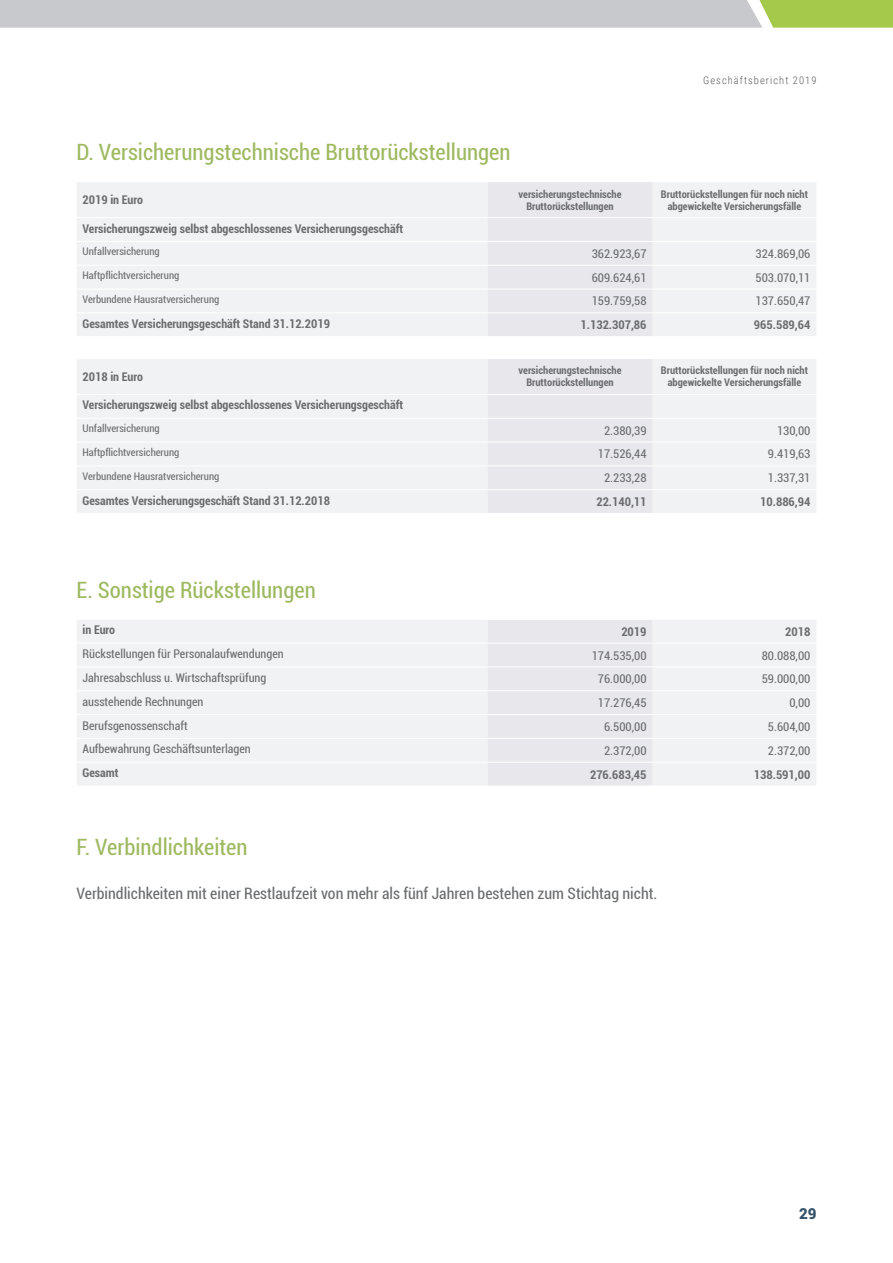
<style>
.page{position:relative;width:893px;height:1263px;background:#fff}
.page>*{position:absolute;margin:0;border:0;box-sizing:border-box;transform-origin:0 0}
.t1{font:condensed 22.5px "Roboto";color:#9eb960}
.t2{font:condensed 15.75px "Roboto";color:#6a6c6e}
.t3{font:900 15px "Roboto";color:#36526a}
.t4{font:condensed 12px "Roboto";color:#6a6c6e}
.t5{font:700 condensed 12px "Roboto";color:#6a6c6e}
.t6{font:700 condensed 10.5px/12px "Roboto";color:#6a6c6e;text-align:center}
.t7{font:condensed 10.5px "Roboto";color:#6a6c6e}
.t8{font:300 10.5px "Roboto Condensed";letter-spacing:.1em;color:#5a5a5c}
</style>
<div class="page">
<svg style="left:0;top:0;width:893px;height:28px;background:#c4cabb"></svg>
<div style="left:77px;top:182px;width:739px;height:154px;background:#f1f2f3"></div>
<div style="left:488px;top:182px;width:164px;height:154px;background:#e8e8ec"></div>
<hr style="left:77px;top:217px;width:410px;height:1px;background:#fff">
<hr style="left:488px;top:217px;width:164px;height:1px;background:#fff">
<hr style="left:652px;top:217px;width:164px;height:1px;background:#fff">
<hr style="left:77px;top:241px;width:410px;height:1px;background:#fff">
<hr style="left:488px;top:241px;width:164px;height:1px;background:#fff">
<hr style="left:652px;top:241px;width:164px;height:1px;background:#fff">
<hr style="left:77px;top:265px;width:410px;height:1px;background:#fff">
<hr style="left:488px;top:265px;width:164px;height:1px;background:#fff">
<hr style="left:652px;top:265px;width:164px;height:1px;background:#fff">
<hr style="left:77px;top:289px;width:410px;height:1px;background:#fff">
<hr style="left:488px;top:289px;width:164px;height:1px;background:#fff">
<hr style="left:652px;top:289px;width:164px;height:1px;background:#fff">
<hr style="left:77px;top:312px;width:410px;height:1px;background:#fff">
<hr style="left:488px;top:312px;width:164px;height:1px;background:#fff">
<hr style="left:652px;top:312px;width:164px;height:1px;background:#fff">
<div style="left:77px;top:359px;width:739px;height:154px;background:#f1f2f3"></div>
<div style="left:488px;top:359px;width:164px;height:154px;background:#e8e8ec"></div>
<hr style="left:77px;top:394px;width:410px;height:1px;background:#fff">
<hr style="left:488px;top:394px;width:164px;height:1px;background:#fff">
<hr style="left:652px;top:394px;width:164px;height:1px;background:#fff">
<hr style="left:77px;top:418px;width:410px;height:1px;background:#fff">
<hr style="left:488px;top:418px;width:164px;height:1px;background:#fff">
<hr style="left:652px;top:418px;width:164px;height:1px;background:#fff">
<hr style="left:77px;top:442px;width:410px;height:1px;background:#fff">
<hr style="left:488px;top:442px;width:164px;height:1px;background:#fff">
<hr style="left:652px;top:442px;width:164px;height:1px;background:#fff">
<hr style="left:77px;top:465px;width:410px;height:1px;background:#fff">
<hr style="left:488px;top:465px;width:164px;height:1px;background:#fff">
<hr style="left:652px;top:465px;width:164px;height:1px;background:#fff">
<hr style="left:77px;top:489px;width:410px;height:1px;background:#fff">
<hr style="left:488px;top:489px;width:164px;height:1px;background:#fff">
<hr style="left:652px;top:489px;width:164px;height:1px;background:#fff">
<div style="left:77px;top:620px;width:739px;height:165px;background:#f1f2f3"></div>
<div style="left:488px;top:620px;width:164px;height:166px;background:#e8e8ec"></div>
<hr style="left:77px;top:643px;width:410px;height:1px;background:#fff">
<hr style="left:488px;top:643px;width:164px;height:1px;background:#fff">
<hr style="left:652px;top:643px;width:164px;height:1px;background:#fff">
<hr style="left:77px;top:666px;width:410px;height:1px;background:#fff">
<hr style="left:488px;top:666px;width:164px;height:1px;background:#fff">
<hr style="left:652px;top:666px;width:164px;height:1px;background:#fff">
<hr style="left:77px;top:690px;width:410px;height:1px;background:#fff">
<hr style="left:488px;top:690px;width:164px;height:1px;background:#fff">
<hr style="left:652px;top:690px;width:164px;height:1px;background:#fff">
<hr style="left:77px;top:714px;width:410px;height:1px;background:#fff">
<hr style="left:488px;top:714px;width:164px;height:1px;background:#fff">
<hr style="left:652px;top:714px;width:164px;height:1px;background:#fff">
<hr style="left:77px;top:738px;width:410px;height:1px;background:#fff">
<hr style="left:488px;top:738px;width:164px;height:1px;background:#fff">
<hr style="left:652px;top:738px;width:164px;height:1px;background:#fff">
<hr style="left:77px;top:762px;width:410px;height:1px;background:#fff">
<hr style="left:488px;top:762px;width:164px;height:1px;background:#fff">
<hr style="left:652px;top:762px;width:164px;height:1px;background:#fff">
<p class="t8" style="left:703px;top:73px;width:115px">Geschäftsbericht 2019</p>
<h1 class="t1" style="left:77px;top:137px;width:435px">D. Versicherungstechnische Bruttorückstellungen</h1>
<p class="t5" style="left:83px;top:191px;width:62px">2019 in Euro</p>
<p class="t6" style="left:519px;top:187px;width:104px">versicherungstechnische<br>Bruttorückstellungen</p>
<p class="t6" style="left:661px;top:187px;width:149px">Bruttorückstellungen für noch nicht abgewickelte Versicherungsfälle</p>
<p class="t5" style="left:83px;top:220px;width:322px">Versicherungszweig selbst abgeschlossenes Versicherungsgeschäft</p>
<p class="t7" style="left:83px;top:244px;width:79px">Unfallversicherung</p>
<p class="t4" style="left:592px;top:245px;width:56px">362.923,67</p>
<p class="t4" style="left:756px;top:245px;width:56px">324.869,06</p>
<p class="t7" style="left:83px;top:268px;width:98px">Haftpflichtversicherung</p>
<p class="t4" style="left:592px;top:269px;width:56px">609.624,61</p>
<p class="t4" style="left:756px;top:269px;width:56px">503.070,11</p>
<p class="t7" style="left:83px;top:292px;width:138px">Verbundene Hausratversicherung</p>
<p class="t4" style="left:592px;top:293px;width:56px">159.759,58</p>
<p class="t4" style="left:756px;top:293px;width:56px">137.650,47</p>
<p class="t5" style="left:83px;top:315px;width:249px">Gesamtes Versicherungsgeschäft Stand 31.12.2019</p>
<p class="t5" style="left:581px;top:317px;width:67px">1.132.307,86</p>
<p class="t5" style="left:754px;top:317px;width:58px">965.589,64</p>
<p class="t5" style="left:83px;top:368px;width:62px">2018 in Euro</p>
<p class="t6" style="left:519px;top:364px;width:104px">versicherungstechnische<br>Bruttorückstellungen</p>
<p class="t6" style="left:661px;top:364px;width:149px">Bruttorückstellungen für noch nicht abgewickelte Versicherungsfälle</p>
<p class="t5" style="left:83px;top:397px;width:322px">Versicherungszweig selbst abgeschlossenes Versicherungsgeschäft</p>
<p class="t7" style="left:83px;top:421px;width:79px">Unfallversicherung</p>
<p class="t4" style="left:604px;top:422px;width:44px">2.380,39</p>
<p class="t4" style="left:777px;top:422px;width:35px">130,00</p>
<p class="t7" style="left:83px;top:445px;width:98px">Haftpflichtversicherung</p>
<p class="t4" style="left:598px;top:446px;width:50px">17.526,44</p>
<p class="t4" style="left:768px;top:446px;width:44px">9.419,63</p>
<p class="t7" style="left:83px;top:469px;width:138px">Verbundene Hausratversicherung</p>
<p class="t4" style="left:604px;top:470px;width:44px">2.233,28</p>
<p class="t4" style="left:768px;top:470px;width:44px">1.337,31</p>
<p class="t5" style="left:83px;top:492px;width:249px">Gesamtes Versicherungsgeschäft Stand 31.12.2018</p>
<p class="t5" style="left:596px;top:493px;width:52px">22.140,11</p>
<p class="t5" style="left:760px;top:493px;width:52px">10.886,94</p>
<h1 class="t1" style="left:77px;top:574px;width:241px">E. Sonstige Rückstellungen</h1>
<p class="t5" style="left:83px;top:622px;width:34px">in Euro</p>
<p class="t5" style="left:621px;top:623px;width:27px">2019</p>
<p class="t5" style="left:785px;top:623px;width:27px">2018</p>
<p class="t4" style="left:83px;top:645px;width:203px">Rückstellungen für Personalaufwendungen</p>
<p class="t4" style="left:592px;top:647px;width:56px">174.535,00</p>
<p class="t4" style="left:762px;top:647px;width:50px">80.088,00</p>
<p class="t4" style="left:83px;top:669px;width:185px">Jahresabschluss u. Wirtschaftsprüfung</p>
<p class="t4" style="left:598px;top:671px;width:50px">76.000,00</p>
<p class="t4" style="left:762px;top:671px;width:50px">59.000,00</p>
<p class="t4" style="left:83px;top:693px;width:122px">ausstehende Rechnungen</p>
<p class="t4" style="left:598px;top:694px;width:50px">17.276,45</p>
<p class="t4" style="left:789px;top:694px;width:22px">0,00</p>
<p class="t4" style="left:83px;top:717px;width:107px">Berufsgenossenschaft</p>
<p class="t4" style="left:604px;top:718px;width:44px">6.500,00</p>
<p class="t4" style="left:768px;top:718px;width:44px">5.604,00</p>
<p class="t4" style="left:83px;top:741px;width:170px">Aufbewahrung Geschäftsunterlagen</p>
<p class="t4" style="left:604px;top:742px;width:44px">2.372,00</p>
<p class="t4" style="left:768px;top:742px;width:44px">2.372,00</p>
<p class="t5" style="left:83px;top:764px;width:37px">Gesamt</p>
<p class="t5" style="left:590px;top:766px;width:58px">276.683,45</p>
<p class="t5" style="left:754px;top:766px;width:58px">138.591,00</p>
<h1 class="t1" style="left:77px;top:832px;width:173px">F. Verbindlichkeiten</h1>
<h2 class="t2" style="left:77px;top:882px;width:582px">Verbindlichkeiten mit einer Restlaufzeit von mehr als fünf Jahren bestehen zum Stichtag nicht.</h2>
<p class="t3" style="left:799px;top:1203px;width:19px">29</p>
</div>
